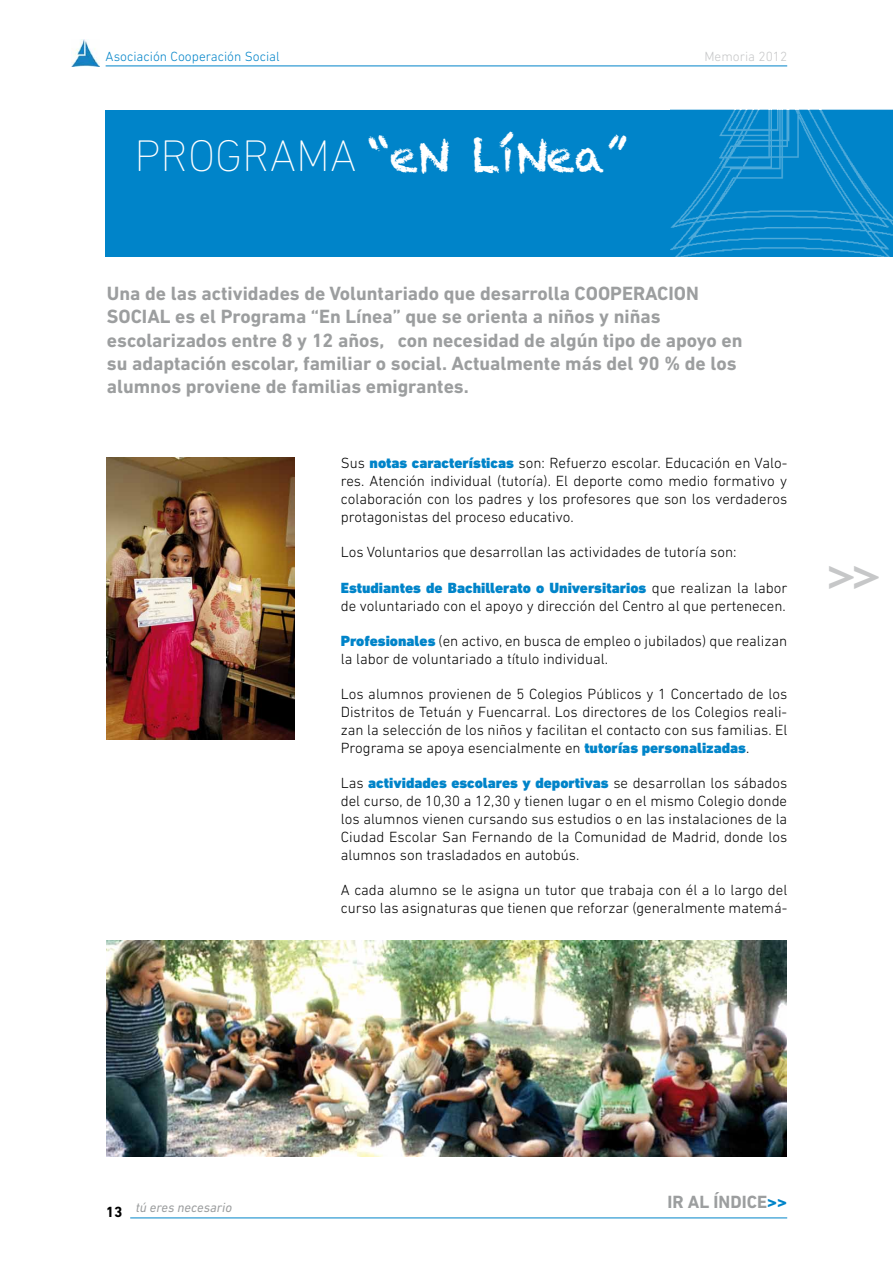
<style>
.page{position:relative;width:893px;height:1263px;background:#fff}
.page>*{position:absolute;margin:0;border:0;box-sizing:border-box;transform-origin:0 0}
.t1{font:45px "Chalkduster";color:#fff}
.t2{font:700 43.5px "Times";color:#c6c7c8}
.t3{font:700 19.5px/23.4px "DIN Next LT Pro";color:#9c9e9f}
.t4{font:700 18px "DIN Next LT Pro";color:#9c9e9f}
.t5{font:300 15px/18px "DIN Next LT Pro";color:#000;text-align:justify}
.t6{font:700 15px "DIN Next LT Pro";color:#000}
.t7{font:300 13.5px "DIN Next LT Pro";color:#0084c9}
.t8{font:italic 13.5px "DIN Next LT Pro";color:#9c9e9f}
.t9{font:300 13.5px "DIN Next LT Pro";color:#c6c7c8}
.s1{font-family:"DIN Next LT Pro";font-weight:200}
.s2{font-weight:900;color:#0084c9}
.s3{color:#0084c9}
</style>
<div class="page">
<hr style="left:106px;top:66px;width:681px;height:1px;background:#0084c9">
<hr style="left:130px;top:1218px;width:657px;height:1px;background:#0084c9">
<img style="left:71px;top:40px;width:29px;height:26px">
<div style="left:105px;top:110px;width:788px;height:146px;background:#0084c9"></div>
<img style="left:671px;top:110px;width:222px;height:146px">
<img style="left:107px;top:941px;width:680px;height:216px">
<img style="left:107px;top:457px;width:188px;height:282px">
<p class="t7" style="left:106px;top:48px;width:176px">Asociación Cooperación Social</p>
<p class="t9" style="left:704px;top:48px;width:84px">Memoria 2012</p>
<h1 class="t1" style="left:134px;top:129px;width:495px"><span class="s1">PROGRAMA</span> “eN LíNea”</h1>
<p class="t3" style="left:107px;top:281px;width:637px">Una de las actividades de Voluntariado que desarrolla COOPERACION SOCIAL es el Programa “En Línea” que se orienta a niños y niñas escolarizados entre 8 y 12 años, con necesidad de algún tipo de apoyo en su adaptación escolar, familiar o social. Actualmente más del 90 % de los alumnos proviene de familias emigrantes.</p>
<p class="t5" style="left:341px;top:454px;width:448px">Sus <span class="s2">notas características</span> son: Refuerzo escolar. Educación en Valo&shy;res. Atención individual (tutoría). El deporte como medio formativo y colaboración con los padres y los profesores que son los verdaderos protagonistas del proceso educativo.</p>
<p class="t5" style="left:341px;top:543px;width:397px">Los Voluntarios que desarrollan las actividades de tutoría son:</p>
<p class="t5" style="left:341px;top:578px;width:448px"><span class="s2">Estudiantes de Bachillerato o Universitarios</span> que realizan la labor de voluntariado con el apoyo y dirección del Centro al que pertenecen.</p>
<p class="t5" style="left:341px;top:631px;width:448px"><span class="s2">Profesionales</span> (en activo, en busca de empleo o jubilados) que realizan la labor de voluntariado a título individual.</p>
<p class="t5" style="left:341px;top:684px;width:448px">Los alumnos provienen de 5 Colegios Públicos y 1 Concertado de los Distritos de Tetuán y Fuencarral. Los directores de los Colegios reali&shy;zan la selección de los niños y facilitan el contacto con sus familias. El Programa se apoya esencialmente en <span class="s2">tutorías personalizadas</span>.</p>
<p class="t5" style="left:341px;top:773px;width:448px">Las <span class="s2">actividades escolares y deportivas</span> se desarrollan los sábados del curso, de 10,30 a 12,30 y tienen lugar o en el mismo Colegio donde los alumnos vienen cursando sus estudios o en las instalaciones de la Ciudad Escolar San Fernando de la Comunidad de Madrid, donde los alumnos son trasladados en autobús.</p>
<p class="t5" style="left:341px;top:880px;width:448px">A cada alumno se le asigna un tutor que trabaja con él a lo largo del curso las asignaturas que tienen que reforzar (generalmente matemá-</p>
<h2 class="t2" style="left:829px;top:533px;width:51px">&gt;&gt;</h2>
<p class="t6" style="left:106px;top:1203px;width:18px">13</p>
<p class="t8" style="left:136px;top:1200px;width:98px">tú eres necesario</p>
<p class="t4" style="left:667px;top:1191px;width:121px">IR AL ÍNDICE<span class="s3">&gt;&gt;</span></p>
</div>
